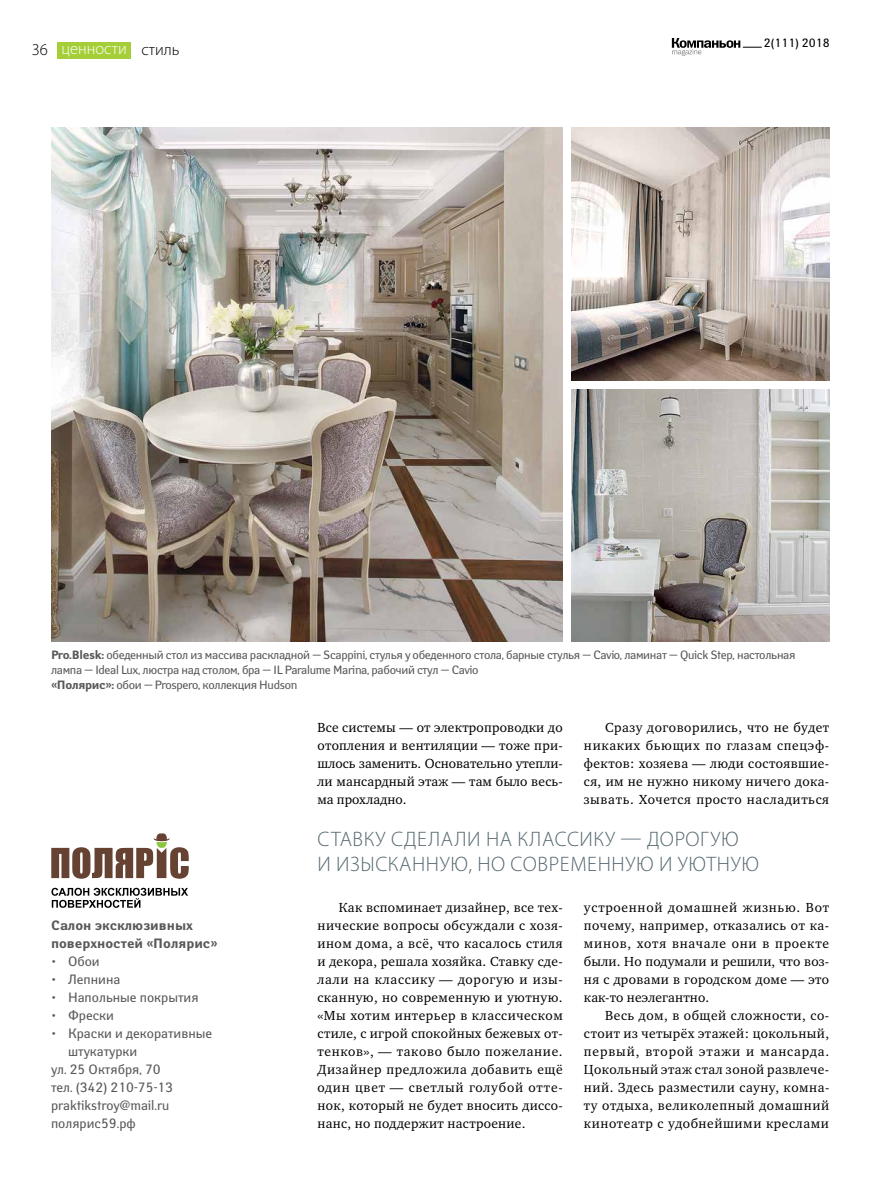
<style>
.page{position:relative;width:893px;height:1191px;background:#fff}
.page>*{position:absolute;margin:0;border:0;box-sizing:border-box;transform-origin:0 0}
.t1{font:300 21px/25.5px "Myriad Pro";letter-spacing:.03em;color:#546670}
.t2{font:300 16.5px "Myriad Pro";color:#fff}
.t3{font:300 16.5px "Myriad Pro";color:#000}
.t4{font:13.5px/18px "Charter ITC";letter-spacing:.025em;color:#000;text-align:justify}
.t5{font:13.5px "Yanus";color:#58595b}
.t6{font:700 13.5px/18px "Yanus";color:#58595b}
.t7{font:12px/15px "Yanus";letter-spacing:-.025em;color:#58595b}
.t8{font:12px "Yanus";color:#000}
.s1{color:#000}
.s2{font-weight:700}
</style>
<div class="page">
<svg style="left:672px;top:38px;width:90px;height:18px"></svg>
<div style="left:57px;top:42px;width:74px;height:17px;background:#a6ce39"></div>
<img style="left:51px;top:128px;width:512px;height:514px">
<img style="left:571px;top:128px;width:258px;height:252px">
<img style="left:571px;top:389px;width:258px;height:253px">
<svg style="left:51px;top:887px;width:137px;height:20px"></svg>
<svg style="left:51px;top:833px;width:138px;height:45px"></svg>
<p class="t3" style="left:32px;top:40px;width:18px">36</p>
<p class="t2" style="left:62px;top:39px;width:119px">ценности <span class="s1">стиль</span></p>
<p class="t8" style="left:764px;top:36px;width:67px">2(111) 2018</p>
<p class="t7" style="left:51px;top:647px;width:746px"><span class="s2">Pro.Blesk:</span> обеденный стол из массива раскладной — Scappini, стулья у обеденного стола, барные стулья — Сavio, ламинат — Quick Step, настольная лампа — Ideal Lux, люстра над столом, бра — IL Paralume Marina, рабочий стул — Сavio<br><span class="s2">«Полярис»:</span> обои — Prospero, коллекция Hudson</p>
<p class="t4" style="left:317px;top:718px;width:247px">Все системы — от электропроводки до отопления и вентиляции — тоже при&shy;шлось заменить. Основательно утепли&shy;ли мансардный этаж — там было весь&shy;ма прохладно.</p>
<p class="t4" style="left:584px;top:718px;width:247px;text-indent:21px">Сразу договорились, что не будет никаких бьющих по глазам спецэф&shy;фектов: хозяева — люди состоявшие&shy;ся, им не нужно никому ничего дока&shy;зывать. Хочется просто насладиться</p>
<p class="t6" style="left:51px;top:916px;width:168px">Салон эксклюзивных поверхностей «Полярис»</p>
<p class="t5" style="left:51px;top:953px;width:50px">• Обои</p>
<p class="t5" style="left:51px;top:971px;width:71px">• Лепнина</p>
<p class="t5" style="left:51px;top:989px;width:149px">• Напольные покрытия</p>
<p class="t5" style="left:51px;top:1007px;width:64px">• Фрески</p>
<p class="t5" style="left:51px;top:1025px;width:163px">• Краски и декоративные</p>
<p class="t5" style="left:68px;top:1043px;width:71px">штукатурки</p>
<p class="t5" style="left:51px;top:1061px;width:111px">ул. 25 Октября, 70</p>
<p class="t5" style="left:51px;top:1079px;width:124px">тел. (342) 210-75-13</p>
<p class="t5" style="left:51px;top:1097px;width:120px">praktikstroy@mail.ru</p>
<p class="t5" style="left:51px;top:1115px;width:86px">полярис59.рф</p>
<h1 class="t1" style="left:317px;top:826px;width:443px">СТАВКУ СДЕЛАЛИ НА КЛАССИКУ — ДОРОГУЮ<br>И ИЗЫСКАННУЮ, НО СОВРЕМЕННУЮ И УЮТНУЮ</h1>
<p class="t4" style="left:317px;top:898px;width:247px;text-indent:21px">Как вспоминает дизайнер, все тех&shy;нические вопросы обсуждали с хозя&shy;ином дома, а всё, что касалось стиля и декора, решала хозяйка. Ставку сде&shy;лали на классику — дорогую и изы&shy;сканную, но современную и уютную. «Мы хотим интерьер в классическом стиле, с игрой спокойных бежевых от&shy;тенков», — таково было пожелание.<br>Дизайнер предложила добавить ещё один цвет — светлый голубой отте&shy;нок, который не будет вносить диссо&shy;нанс, но поддержит настроение.</p>
<p class="t4" style="left:584px;top:898px;width:247px">устроенной домашней жизнью. Вот почему, например, отказались от ка&shy;минов, хотя вначале они в проекте были. Но подумали и решили, что воз&shy;ня с дровами в городском доме — это как-то неэлегантно.</p>
<p class="t4" style="left:584px;top:1006px;width:247px;text-indent:21px">Весь дом, в общей сложности, со&shy;стоит из четырёх этажей: цокольный, первый, второй этажи и мансарда.<br>Цокольный этаж стал зоной развлече&shy;ний. Здесь разместили сауну, комна&shy;ту отдыха, великолепный домашний кинотеатр с удобнейшими креслами</p>
</div>
